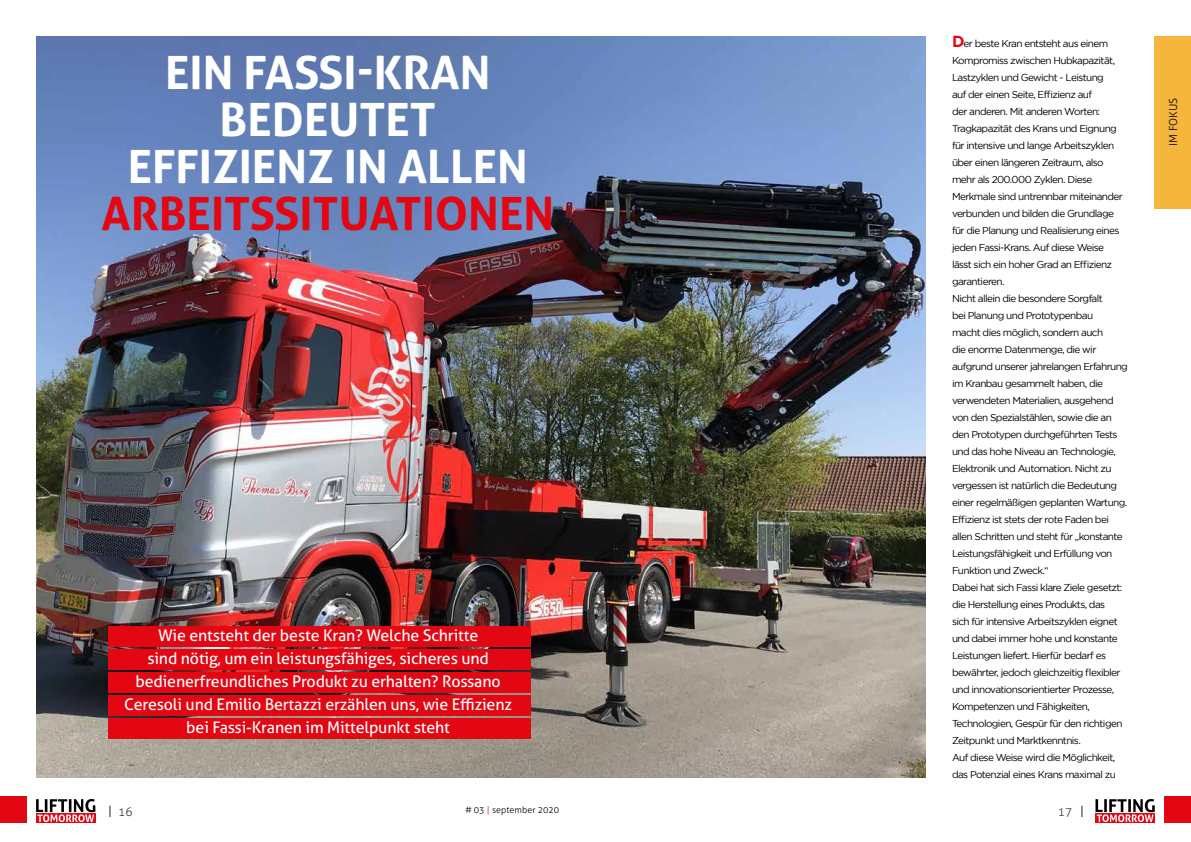
<style>
.page{position:relative;width:1191px;height:842px;background:#fff}
.page>*{position:absolute;margin:0;border:0;box-sizing:border-box;transform-origin:0 0}
.t1{font:700 46px/47px "Aller";color:#fff;text-align:center}
.t2{font:700 46px "Aller";color:#e30613}
.t3{font:16px/23px "Aller";letter-spacing:-.01em;color:#fff;text-align:center}
.t4{font:300 12px "Aller";color:#3c3c3b}
.t5{font:300 11px "Aller";color:#000}
.t6{font:10px/17px "Gotham";letter-spacing:-.06em;color:#000}
.t7{font:300 9px "Aller";color:#000}
.s1{font-weight:700;font-size:16px;color:#e30613}
.s2{color:#000}
.s3{color:#e30613}
</style>
<div class="page">
<div style="left:36px;top:813px;width:60px;height:10px;background:#e30613"></div>
<svg style="left:36px;top:799px;width:59px;height:23px"></svg>
<div style="left:1095px;top:813px;width:60px;height:10px;background:#e30613"></div>
<svg style="left:1095px;top:799px;width:59px;height:23px"></svg>
<img style="left:36px;top:36px;width:889px;height:741px">
<div style="left:1155px;top:36px;width:36px;height:172px;background:#f6b63d"></div>
<div style="left:1164px;top:797px;width:27px;height:26px;background:#e30613"></div>
<div style="left:0;top:797px;width:26px;height:26px;background:#e30613"></div>
<div style="left:108px;top:626px;width:422px;height:21px;background:#e30613"></div>
<div style="left:108px;top:649px;width:422px;height:20px;background:#e30613"></div>
<div style="left:108px;top:672px;width:422px;height:20px;background:#e30613"></div>
<div style="left:108px;top:695px;width:422px;height:20px;background:#e30613"></div>
<div style="left:108px;top:718px;width:422px;height:20px;background:#e30613"></div>
<h1 class="t1" style="left:128px;top:49px;width:401px">EIN FASSI-KRAN<br>BEDEUTET<br>EFFIZIENZ IN ALLEN</h1>
<h1 class="t2" style="left:101px;top:185px;width:454px">ARBEITSSITUATIONEN</h1>
<p class="t3" style="left:124px;top:624px;width:389px">Wie entsteht der beste Kran? Welche Schritte<br>sind nötig, um ein leistungsfähiges, sicheres und bedienerfreundliches Produkt zu erhalten? Rossano Ceresoli und Emilio Bertazzi erzählen uns, wie Effizienz bei Fassi-Kranen im Mittelpunkt steht</p>
<p class="t6" style="left:952px;top:35px;width:177px"><span class="s1">D</span>er beste Kran entsteht aus einem Kompromiss zwischen Hubkapazität, Lastzyklen und Gewicht - Leistung<br>auf der einen Seite, Effizienz auf<br>der anderen. Mit anderen Worten:<br>Tragkapazität des Krans und Eignung für intensive und lange Arbeitszyklen über einen längeren Zeitraum, also mehr als 200.000 Zyklen. Diese Merkmale sind untrennbar miteinander verbunden und bilden die Grundlage für die Planung und Realisierung eines jeden Fassi-Krans. Auf diese Weise<br>lässt sich ein hoher Grad an Effizienz garantieren.<br>Nicht allein die besondere Sorgfalt<br>bei Planung und Prototypenbau<br>macht dies möglich, sondern auch<br>die enorme Datenmenge, die wir aufgrund unserer jahrelangen Erfahrung im Kranbau gesammelt haben, die verwendeten Materialien, ausgehend von den Spezialstählen, sowie die an den Prototypen durchgeführten Tests und das hohe Niveau an Technologie, Elektronik und Automation. Nicht zu vergessen ist natürlich die Bedeutung einer regelmäßigen geplanten Wartung.<br>Effizienz ist stets der rote Faden bei allen Schritten und steht für „konstante Leistungsfähigkeit und Erfüllung von Funktion und Zweck.“<br>Dabei hat sich Fassi klare Ziele gesetzt: die Herstellung eines Produkts, das<br>sich für intensive Arbeitszyklen eignet und dabei immer hohe und konstante Leistungen liefert. Hierfür bedarf es bewährter, jedoch gleichzeitig flexibler und innovationsorientierter Prozesse, Kompetenzen und Fähigkeiten, Technologien, Gespür für den richtigen Zeitpunkt und Marktkenntnis.<br>Auf diese Weise wird die Möglichkeit, das Potenzial eines Krans maximal zu</p>
<p class="t4" style="left:108px;top:804px;width:26px"><span class="s2">|</span> 16</p>
<p class="t4" style="left:1057px;top:804px;width:28px">17 <span class="s2">|</span></p>
<p class="t7" style="left:465px;top:804px;width:96px"># 03 <span class="s3">|</span> september 2020</p>
<p class="t5" style="left:1166px;top:146px;width:50px;rotate:-90deg">IM FOKUS</p>
</div>
